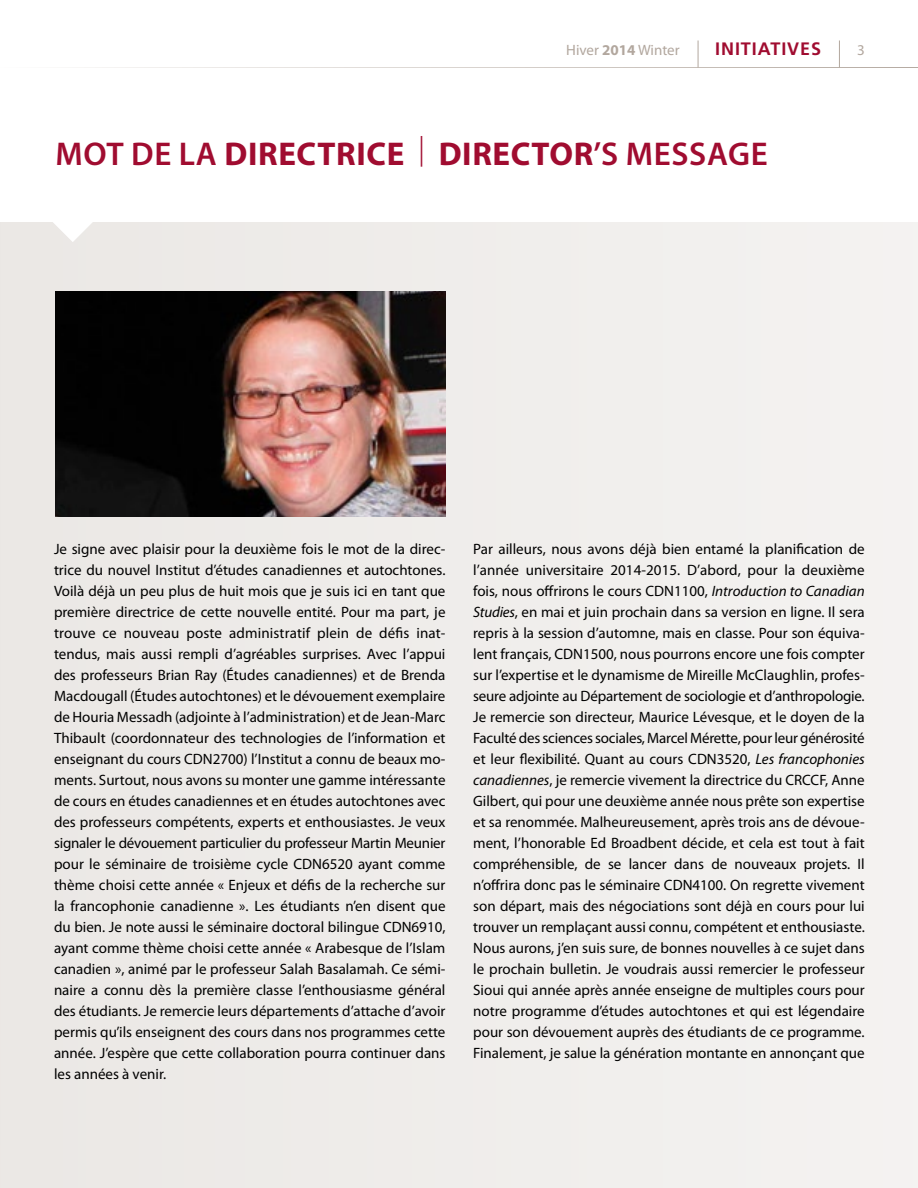
<style>
.page{position:relative;width:918px;height:1188px;background:#ebe8e5}
.page>*{position:absolute;margin:0;border:0;box-sizing:border-box;transform-origin:0 0}
.t1{font:700 33px "Myriad Pro";letter-spacing:.02em;color:#a00c30}
.t2{font:700 18px "Frutiger";letter-spacing:.05em;color:#a00c30}
.Texte_Myriad{font:15px/21px "Myriad Pro";color:#000;text-align:justify}
.t3{font:15px "Myriad Pro";color:#b2a79e}
.s1{font-weight:700}
.s2{font-weight:600}
.s3{font-style:italic}
</style>
<div class="page">
<div style="left:0;top:0;width:918px;height:222px;background:#fff"></div>
<hr style="left:0;top:67px;width:918px;height:1px;background:#b2a79e">
<svg style="left:698px;top:40px;width:1px;height:28px"></svg>
<svg style="left:839px;top:40px;width:1px;height:27px"></svg>
<img style="left:55px;top:291px;width:391px;height:225px">
<svg style="left:53px;top:222px;width:40px;height:20px"></svg>
<p class="t3" style="left:566px;top:41px;width:115px">Hiver <span class="s1">2014</span> Winter</p>
<p class="t2" style="left:715px;top:38px;width:107px">INITIATIVES</p>
<p class="t3" style="left:857px;top:41px;width:9px">3</p>
<p class="t1" style="left:55px;top:133px;width:714px"><span class="s2">MOT DE LA</span> DIRECTRICE <sup>|</sup> DIRECTOR<span class="s2">’S MESSAGE</span></p>
<p class="Texte_Myriad" style="left:54px;top:538px;width:393px">Je signe avec plaisir pour la deuxième fois le mot de la direc&shy;trice du nouvel Institut d’études canadiennes et autochtones.<br>Voilà déjà un peu plus de huit mois que je suis ici en tant que première directrice de cette nouvelle entité. Pour ma part, je trouve ce nouveau poste administratif plein de défis inat&shy;tendus, mais aussi rempli d’agréables surprises. Avec l’appui des professeurs Brian Ray (Études canadiennes) et de Brenda Macdougall (Études autochtones) et le dévouement exemplaire de Houria Messadh (adjointe à l’administration) et de Jean-Marc Thibault (coordonnateur des technologies de l’information et enseignant du cours CDN2700) l’Institut a connu de beaux mo&shy;ments. Surtout, nous avons su monter une gamme intéressante de cours en études canadiennes et en études autochtones avec des professeurs compétents, experts et enthousiastes. Je veux signaler le dévouement particulier du professeur Martin Meunier pour le séminaire de troisième cycle CDN6520 ayant comme thème choisi cette année « Enjeux et défis de la recherche sur la francophonie canadienne ». Les étudiants n’en disent que du bien. Je note aussi le séminaire doctoral bilingue CDN6910, ayant comme thème choisi cette année « Arabesque de l’Islam canadien », animé par le professeur Salah Basalamah. Ce sémi&shy;naire a connu dès la première classe l’enthousiasme général des étudiants. Je remercie leurs départements d’attache d’avoir permis qu’ils enseignent des cours dans nos programmes cette année. J’espère que cette collaboration pourra continuer dans les années à venir.</p>
<p class="Texte_Myriad" style="left:473px;top:538px;width:393px">Par ailleurs, nous avons déjà bien entamé la planification de l’année universitaire 2014-2015. D’abord, pour la deuxième fois, nous offrirons le cours CDN1100, <span class="s3">Introduction to Canadian Studies</span>, en mai et juin prochain dans sa version en ligne. Il sera repris à la session d’automne, mais en classe. Pour son équiva&shy;lent français, CDN1500, nous pourrons encore une fois compter sur l’expertise et le dynamisme de Mireille McClaughlin, profes&shy;seure adjointe au Département de sociologie et d’anthropologie.<br>Je remercie son directeur, Maurice Lévesque, et le doyen de la Faculté des sciences sociales, Marcel Mérette, pour leur générosité et leur flexibilité. Quant au cours CDN3520, <span class="s3">Les francophonies canadiennes</span>, je remercie vivement la directrice du CRCCF, Anne Gilbert, qui pour une deuxième année nous prête son expertise et sa renommée. Malheureusement, après trois ans de dévoue&shy;ment, l’honorable Ed Broadbent décide, et cela est tout à fait compréhensible, de se lancer dans de nouveaux projets. Il n’offrira donc pas le séminaire CDN4100. On regrette vivement son départ, mais des négociations sont déjà en cours pour lui trouver un remplaçant aussi connu, compétent et enthousiaste.<br>Nous aurons, j’en suis sure, de bonnes nouvelles à ce sujet dans le prochain bulletin. Je voudrais aussi remercier le professeur Sioui qui année après année enseigne de multiples cours pour notre programme d’études autochtones et qui est légendaire pour son dévouement auprès des étudiants de ce programme.<br>Finalement, je salue la génération montante en annonçant que</p>
</div>
